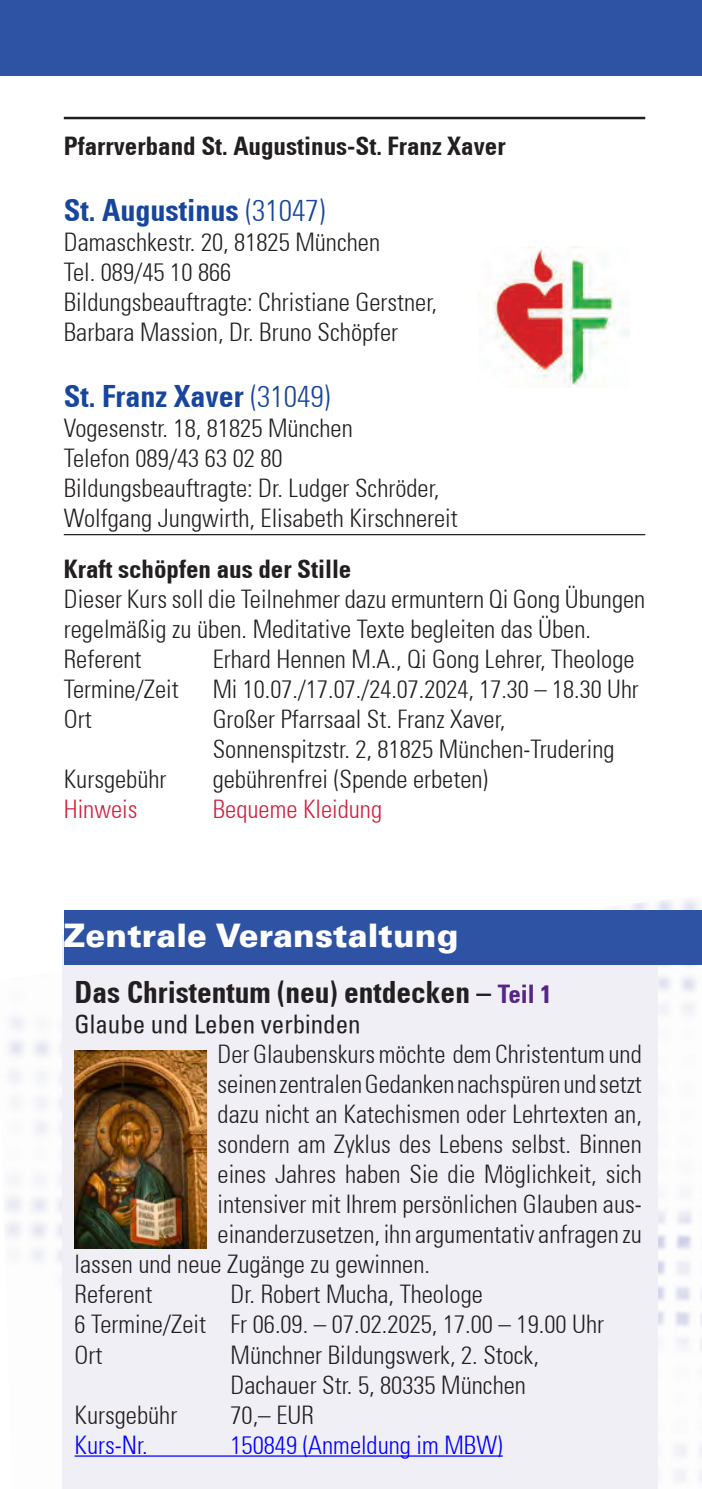
<style>
.page{position:relative;width:702px;height:1489px;background:#fff}
.page>*{position:absolute;margin:0;border:0;box-sizing:border-box;transform-origin:0 0}
.Bereichsbezeichnung_neg{font:900 32.5px "Univers LT";letter-spacing:.005em;color:#fff}
.Pfarrei{font:700 condensed 30px "Univers";color:#18469d}
.HL_fett{font:700 condensed 30px "Univers";color:#231f20}
.Fließtext_Blocksatz{font:300 condensed 25px "Univers";color:#231f20}
.Pfarrei-2{font:300 condensed 25px/30px "Univers";color:#231f20}
.Fließtext{font:300 condensed 25px "Univers";color:#231f20}
.Fließtext_Block{font:300 condensed 25px/30px "Univers";color:#231f20}
.Pfarrei-3{font:700 condensed 25px "Univers";color:#231f20}
.Fließtext_Blocksatz-2{font:300 condensed 25px "Univers";color:#00f}
.Nummer{font:700 condensed 25px "Univers";color:#231f20}
.HL_fett-2{font:condensed 25px "Univers";color:#231f20}
.Fließtext-2{font:300 condensed 25px "Univers";color:#d1213e}
.s1{font-weight:300}
.s2{font-size:25px;color:#542685}
</style>
<div class="page">
<div style="left:0;top:0;width:702px;height:75px;background:#2f53a4"></div>
<hr style="left:64px;top:117px;width:581px;height:2px;background:#231f20">
<hr style="left:64px;top:534px;width:581px;height:1px;background:#231f20">
<img style="left:6px;top:899px;width:696px;height:583px">
<div style="left:62px;top:935px;width:596px;height:553px;background:#f1eff6"></div>
<hr style="left:75px;top:1455px;width:427px;height:1px;background:#00f">
<img style="left:75px;top:1050px;width:132px;height:198px">
<div style="left:64px;top:909px;width:638px;height:55px;background:#2f53a4"></div>
<img style="left:478px;top:246px;width:152px;height:141px">
<p class="Pfarrei-3" style="left:64px;top:130px;width:443px">Pfarrverband St. Augustinus-St. Franz Xaver</p>
<p class="Pfarrei" style="left:64px;top:192px;width:263px">St. Augustinus <span class="s1">(31047)</span></p>
<p class="Pfarrei-2" style="left:64px;top:227px;width:375px">Damaschkestr. 20, 81825 München<br>Tel. 089/45 10 866<br>Bildungsbeauftragte: Christiane Gerstner, Barbara Massion, Dr. Bruno Schöpfer</p>
<p class="Pfarrei" style="left:64px;top:378px;width:268px">St. Franz Xaver <span class="s1">(31049)</span></p>
<p class="Pfarrei-2" style="left:64px;top:413px;width:395px">Vogesenstr. 18, 81825 München<br>Telefon 089/43 63 02 80<br>Bildungsbeauftragte: Dr. Ludger Schröder, Wolfgang Jungwirth, Elisabeth Kirschnereit</p>
<p class="Nummer" style="left:64px;top:554px;width:289px">Kraft schöpfen aus der Stille</p>
<p class="Fließtext_Block" style="left:64px;top:584px;width:583px">Dieser Kurs soll die Teilnehmer dazu ermuntern Qi Gong Übungen regelmäßig zu üben. Meditative Texte begleiten das Üben.</p>
<p class="Fließtext" style="left:64px;top:644px;width:79px">Referent</p>
<p class="Fließtext" style="left:213px;top:644px;width:423px">Erhard Hennen M.A., Qi Gong Lehrer, Theologe</p>
<p class="Fließtext" style="left:64px;top:674px;width:116px">Termine/Zeit</p>
<p class="Fließtext" style="left:213px;top:674px;width:427px">Mi 10.07./17.07./24.07.2024, 17.30 – 18.30 Uhr</p>
<p class="Fließtext" style="left:64px;top:704px;width:29px">Ort</p>
<p class="Fließtext" style="left:213px;top:704px;width:294px">Großer Pfarrsaal St. Franz Xaver,</p>
<p class="Fließtext" style="left:213px;top:734px;width:403px">Sonnenspitzstr. 2, 81825 München-Trudering</p>
<p class="Fließtext" style="left:64px;top:764px;width:104px">Kursgebühr</p>
<p class="Fließtext" style="left:213px;top:764px;width:277px">gebührenfrei (Spende erbeten)</p>
<p class="Fließtext-2" style="left:64px;top:794px;width:75px">Hinweis</p>
<p class="Fließtext-2" style="left:213px;top:794px;width:171px">Bequeme Kleidung</p>
<p class="Bereichsbezeichnung_neg" style="left:64px;top:915px;width:396px">Zentrale Veranstaltung</p>
<p class="HL_fett" style="left:75px;top:974px;width:478px">Das Christentum (neu) entdecken – <span class="s2">Teil 1</span></p>
<p class="HL_fett-2" style="left:75px;top:1008px;width:288px">Glaube und Leben verbinden</p>
<p class="Fließtext_Blocksatz" style="left:217px;top:1039px;width:426px">Der Glaubenskurs möchte dem Christentum und</p>
<p class="Fließtext_Blocksatz" style="left:217px;top:1069px;width:426px">seinen zentralen Gedanken nachspüren und setzt</p>
<p class="Fließtext_Blocksatz" style="left:217px;top:1099px;width:426px">dazu nicht an Katechismen oder Lehrtexten an,</p>
<p class="Fließtext_Blocksatz" style="left:217px;top:1129px;width:426px">sondern am Zyklus des Lebens selbst. Binnen</p>
<p class="Fließtext_Blocksatz" style="left:217px;top:1159px;width:426px">eines Jahres haben Sie die Möglichkeit, sich</p>
<p class="Fließtext_Blocksatz" style="left:217px;top:1189px;width:426px">intensiver mit Ihrem persönlichen Glauben aus-</p>
<p class="Fließtext_Blocksatz" style="left:217px;top:1219px;width:426px">einanderzusetzen, ihn argumentativ anfragen zu</p>
<p class="Fließtext_Blocksatz" style="left:75px;top:1249px;width:357px">lassen und neue Zugänge zu gewinnen.</p>
<p class="Fließtext_Blocksatz" style="left:75px;top:1279px;width:79px">Referent</p>
<p class="Fließtext_Blocksatz" style="left:230px;top:1279px;width:254px">Dr. Robert Mucha, Theologe</p>
<p class="Fließtext_Blocksatz" style="left:75px;top:1309px;width:531px">6 Termine/Zeit Fr 06.09. – 07.02.2025, 17.00 – 19.00 Uhr</p>
<p class="Fließtext_Blocksatz" style="left:75px;top:1339px;width:29px">Ort</p>
<p class="Fließtext_Blocksatz" style="left:230px;top:1339px;width:310px">Münchner Bildungswerk, 2. Stock,</p>
<p class="Fließtext_Blocksatz" style="left:230px;top:1369px;width:297px">Dachauer Str. 5, 80335 München</p>
<p class="Fließtext_Blocksatz" style="left:75px;top:1399px;width:104px">Kursgebühr</p>
<p class="Fließtext_Blocksatz" style="left:230px;top:1399px;width:85px">70,– EUR</p>
<p class="Fließtext_Blocksatz-2" style="left:75px;top:1429px;width:75px">Kurs-Nr.</p>
<p class="Fließtext_Blocksatz-2" style="left:230px;top:1429px;width:274px">150849 (Anmeldung im MBW)</p>
</div>
